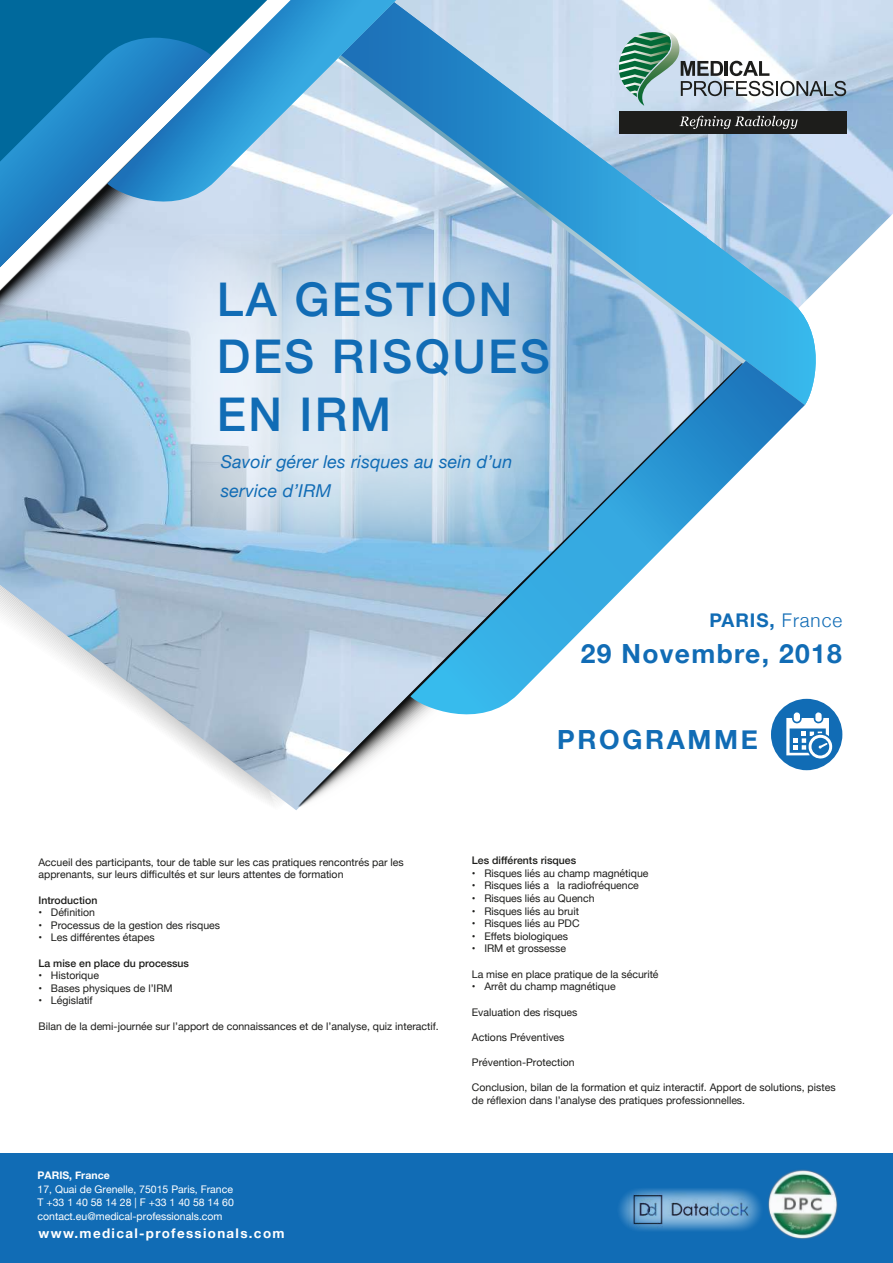
<style>
.page{position:relative;width:893px;height:1263px;background:#fff}
.page>*{position:absolute;margin:0;border:0;box-sizing:border-box;transform-origin:0 0}
.t1{font:500 46.5px/57.4px "Helvetica Neue";letter-spacing:.05em;color:#116cb5}
.t2{font:700 26.4px "Helvetica Neue";letter-spacing:.05em;color:#116cb5}
.t3{font:700 26.4px "Helvetica Neue";letter-spacing:.1em;color:#116cb5}
.t4{font:700 18.9px "Helvetica Neue";letter-spacing:.05em;color:#116cb5}
.t5{font:italic 17.7px/28.7px "Helvetica Neue";letter-spacing:.01em;color:#116cb5}
.t6{font:700 13.35px "Helvetica Neue";letter-spacing:.1em;color:#fff}
.t7{font:10.5px/12.6px "Helvetica Neue";color:#1d1d1b}
.t8{font:10.5px/13.5px "Helvetica Neue";color:#fff;text-align:justify}
.t9{font:500 10.5px "Helvetica Neue";color:#1d1d1b}
.t10{font:700 10.5px "Helvetica Neue";color:#fff}
.s1{font-weight:300}
</style>
<div class="page">
<img style="left:0;top:0;width:893px;height:810px">
<svg style="left:830px;top:30px;width:16px;height:76px"></svg>
<div style="left:619px;top:111px;width:228px;height:22px;background:#1d1d1b"></div>
<svg style="left:297px;top:543px;width:446px;height:264px"></svg>
<svg style="left:0;top:0;width:338px;height:365px;background:#6ba4c8"></svg>
<svg style="left:341px;top:2px;width:489px;height:403px;background:#8ab8d6"></svg>
<svg style="left:410px;top:361px;width:395px;height:370px"></svg>
<svg style="left:107px;top:0;width:289px;height:219px;background:#6dadd6"></svg>
<div style="left:0;top:1153px;width:893px;height:110px;background:#116cb5"></div>
<svg style="left:168px;top:234px;width:377px;height:309px;background:#c5d9e9"></svg>
<svg style="left:617px;top:1187px;width:147px;height:45px"></svg>
<img style="left:628px;top:1187px;width:122px;height:45px">
<img style="left:768px;top:1169px;width:70px;height:70px">
<h1 class="t1" style="left:217px;top:267px;width:335px">LA GESTION<br>DES RISQUES<br>EN IRM</h1>
<h3 class="t5" style="left:221px;top:449px;width:293px">Savoir gérer les risques au sein d’un service d’IRM</h3>
<h3 class="t4" style="left:709px;top:606px;width:134px">PARIS, <span class="s1">France</span></h3>
<h2 class="t2" style="left:581px;top:632px;width:262px">29 Novembre, 2018</h2>
<h2 class="t3" style="left:557px;top:718px;width:202px">PROGRAMME</h2>
<p class="t7" style="left:39px;top:856px;width:367px">Accueil des participants, tour de table sur les cas pratiques rencontrés par les apprenants, sur leurs difficultés et sur leurs attentes de formation</p>
<p class="t9" style="left:39px;top:891px;width:60px">Introduction</p>
<p class="t7" style="left:39px;top:907px;width:58px">• Définition</p>
<p class="t7" style="left:39px;top:919px;width:183px">• Processus de la gestion des risques</p>
<p class="t7" style="left:39px;top:932px;width:118px">• Les différentes étapes</p>
<p class="t9" style="left:39px;top:954px;width:152px">La mise en place du processus</p>
<p class="t7" style="left:39px;top:970px;width:62px">• Historique</p>
<p class="t7" style="left:39px;top:982px;width:136px">• Bases physiques de l’IRM</p>
<p class="t7" style="left:39px;top:995px;width:56px">• Législatif</p>
<p class="t7" style="left:39px;top:1020px;width:402px">Bilan de la demi-journée sur l’apport de connaissances et de l’analyse, quiz interactif.</p>
<p class="t10" style="left:38px;top:1167px;width:74px">PARIS, France</p>
<p class="t8" style="left:38px;top:1183px;width:198px">17, Quai de Grenelle, 75015 Paris, France T +33 1 40 58 14 28 | F +33 1 40 58 14 60 contact.eu@medical-professionals.com</p>
<p class="t6" style="left:39px;top:1223px;width:247px">www.medical-professionals.com</p>
<p class="t9" style="left:472px;top:852px;width:106px">Les différents risques</p>
<p class="t7" style="left:472px;top:867px;width:178px">• Risques liés au champ magnétique</p>
<p class="t7" style="left:472px;top:880px;width:169px">• Risques liés a la radiofréquence</p>
<p class="t7" style="left:472px;top:893px;width:124px">• Risques liés au Quench</p>
<p class="t7" style="left:472px;top:905px;width:109px">• Risques liés au bruit</p>
<p class="t7" style="left:472px;top:918px;width:109px">• Risques liés au PDC</p>
<p class="t7" style="left:472px;top:930px;width:98px">• Effets biologiques</p>
<p class="t7" style="left:472px;top:943px;width:96px">• IRM et grossesse</p>
<p class="t7" style="left:472px;top:968px;width:188px">La mise en place pratique de la sécurité</p>
<p class="t7" style="left:472px;top:981px;width:145px">• Arrêt du champ magnétique</p>
<p class="t7" style="left:472px;top:1006px;width:107px">Evaluation des risques</p>
<p class="t7" style="left:472px;top:1031px;width:94px">Actions Préventives</p>
<p class="t7" style="left:472px;top:1056px;width:104px">Prévention-Protection</p>
<p class="t7" style="left:472px;top:1082px;width:365px">Conclusion, bilan de la formation et quiz interactif. Apport de solutions, pistes de réflexion dans l’analyse des pratiques professionnelles.</p>
</div>
